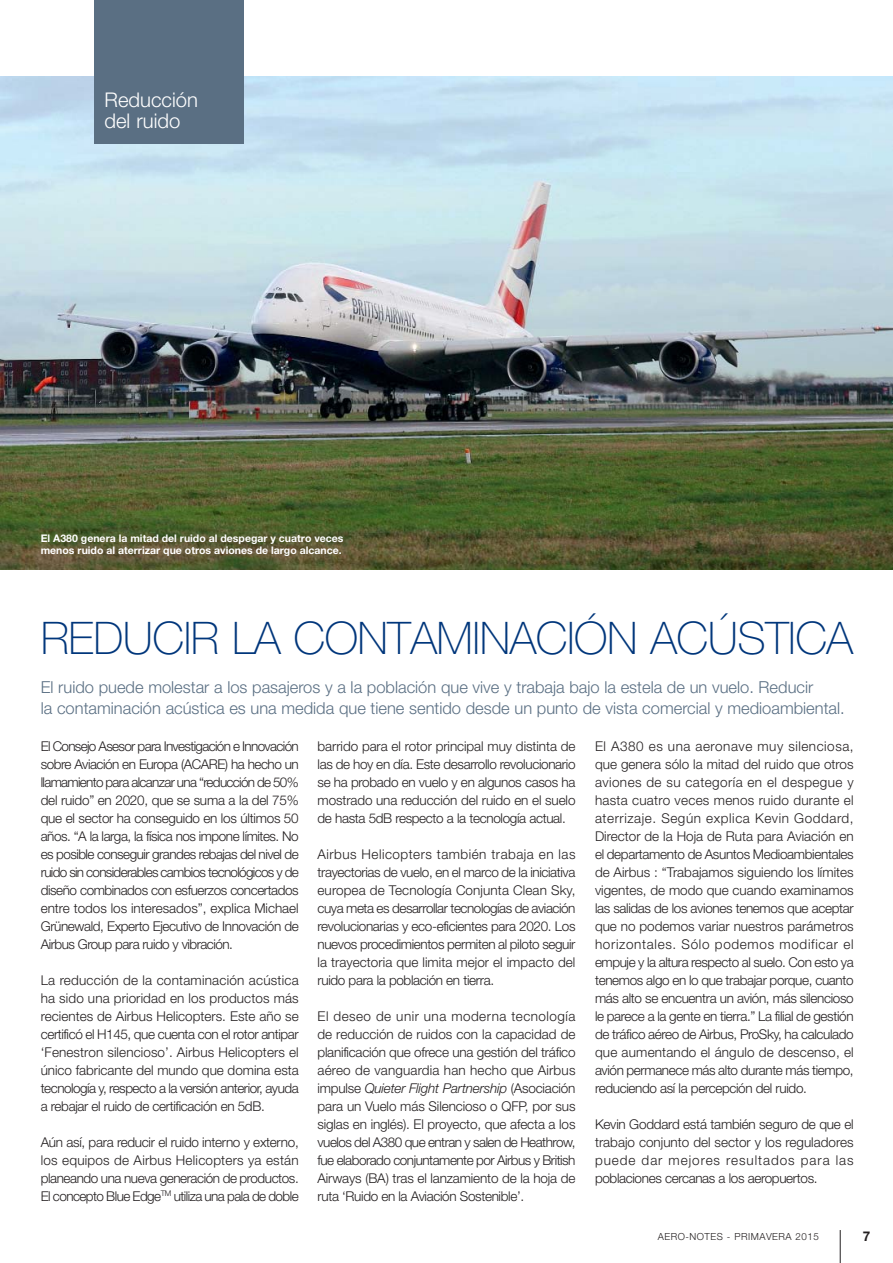
<style>
.page{position:relative;width:893px;height:1263px;background:#fff}
.page>*{position:absolute;margin:0;border:0;box-sizing:border-box;transform-origin:0 0}
.t1{font:100 45px "Helvetica Neue";letter-spacing:-.01em;color:#00367b}
.t2{font:300 20.25px/20.5px "Helvetica Neue";color:#fff}
.t3{font:300 16.5px/21px "Helvetica Neue";color:#5a6f83}
.t4{font:300 13.5px/18px "Helvetica Neue";letter-spacing:-.025em;color:#231f20;text-align:justify}
.t5{font:700 13.5px "Helvetica Neue";color:#231f20}
.t6{font:700 10.5px/12px "Helvetica Neue";color:#fff}
.t7{font:300 9.75px "Helvetica Neue";letter-spacing:.05em;color:#231f20}
.s1{font-style:italic}
</style>
<div class="page">
<hr style="left:840px;top:1230px;width:1px;height:32px;background:#231f20">
<img style="left:0;top:77px;width:893px;height:493px">
<div style="left:95px;top:0;width:149px;height:143px;background:#5a6f83"></div>
<h2 class="t2" style="left:105px;top:92px;width:95px">Reducción del ruido</h2>
<p class="t6" style="left:41px;top:533px;width:304px">El A380 genera la mitad del ruido al despegar y cuatro veces menos ruido al aterrizar que otros aviones de largo alcance.</p>
<h1 class="t1" style="left:41px;top:621px;width:814px">REDUCIR LA CONTAMINACIÓN ACÚSTICA</h1>
<p class="t3" style="left:41px;top:678px;width:805px">El ruido puede molestar a los pasajeros y a la población que vive y trabaja bajo la estela de un vuelo. Reducir<br>la contaminación acústica es una medida que tiene sentido desde un punto de vista comercial y medioambiental.</p>
<p class="t4" style="left:41px;top:738px;width:259px">El Consejo Asesor para Investigación e Innovación sobre Aviación en Europa (ACARE) ha hecho un llamamiento para alcanzar una “reducción de 50% del ruido” en 2020, que se suma a la del 75% que el sector ha conseguido en los últimos 50 años. “A la larga, la física nos impone límites. No es posible conseguir grandes rebajas del nivel de ruido sin considerables cambios tecnológicos y de diseño combinados con esfuerzos concertados entre todos los interesados”, explica Michael Grünewald, Experto Ejecutivo de Innovación de Airbus Group para ruido y vibración.</p>
<p class="t4" style="left:41px;top:972px;width:259px">La reducción de la contaminación acústica ha sido una prioridad en los productos más recientes de Airbus Helicopters. Este año se certificó el H145, que cuenta con el rotor antipar ‘Fenestron silencioso’. Airbus Helicopters el único fabricante del mundo que domina esta tecnología y, respecto a la versión anterior, ayuda a rebajar el ruido de certificación en 5dB.</p>
<p class="t4" style="left:41px;top:1134px;width:259px">Aún así, para reducir el ruido interno y externo, los equipos de Airbus Helicopters ya están planeando una nueva generación de productos.<br>El concepto Blue Edge<sup>TM</sup> utiliza una pala de doble</p>
<p class="t4" style="left:318px;top:738px;width:259px">barrido para el rotor principal muy distinta de las de hoy en día. Este desarrollo revolucionario se ha probado en vuelo y en algunos casos ha mostrado una reducción del ruido en el suelo de hasta 5dB respecto a la tecnología actual.</p>
<p class="t4" style="left:318px;top:846px;width:259px">Airbus Helicopters también trabaja en las trayectorias de vuelo, en el marco de la iniciativa europea de Tecnología Conjunta Clean Sky, cuya meta es desarrollar tecnologías de aviación revolucionarias y eco-eficientes para 2020. Los nuevos procedimientos permiten al piloto seguir la trayectoria que limita mejor el impacto del ruido para la población en tierra.</p>
<p class="t4" style="left:318px;top:1008px;width:259px">El deseo de unir una moderna tecnología de reducción de ruidos con la capacidad de planificación que ofrece una gestión del tráfico aéreo de vanguardia han hecho que Airbus impulse <span class="s1">Quieter Flight Partnership</span> (Asociación para un Vuelo más Silencioso o QFP, por sus siglas en inglés). El proyecto, que afecta a los vuelos del A380 que entran y salen de Heathrow, fue elaborado conjuntamente por Airbus y British Airways (BA) tras el lanzamiento de la hoja de ruta ‘Ruido en la Aviación Sostenible’.</p>
<p class="t4" style="left:595px;top:738px;width:260px">El A380 es una aeronave muy silenciosa, que genera sólo la mitad del ruido que otros aviones de su categoría en el despegue y hasta cuatro veces menos ruido durante el aterrizaje. Según explica Kevin Goddard, Director de la Hoja de Ruta para Aviación en el departamento de Asuntos Medioambientales de Airbus : “Trabajamos siguiendo los límites vigentes, de modo que cuando examinamos las salidas de los aviones tenemos que aceptar que no podemos variar nuestros parámetros horizontales. Sólo podemos modificar el empuje y la altura respecto al suelo. Con esto ya tenemos algo en lo que trabajar porque, cuanto más alto se encuentra un avión, más silencioso le parece a la gente en tierra.” La filial de gestión de tráfico aéreo de Airbus, ProSky, ha calculado que aumentando el ángulo de descenso, el avión permanece más alto durante más tiempo, reduciendo así la percepción del ruido.</p>
<p class="t4" style="left:595px;top:1116px;width:260px">Kevin Goddard está también seguro de que el trabajo conjunto del sector y los reguladores puede dar mejores resultados para las poblaciones cercanas a los aeropuertos.</p>
<p class="t7" style="left:658px;top:1233px;width:162px">AERO-NOTES - PRIMAVERA 2015</p>
<p class="t5" style="left:863px;top:1231px;width:9px">7</p>
</div>
